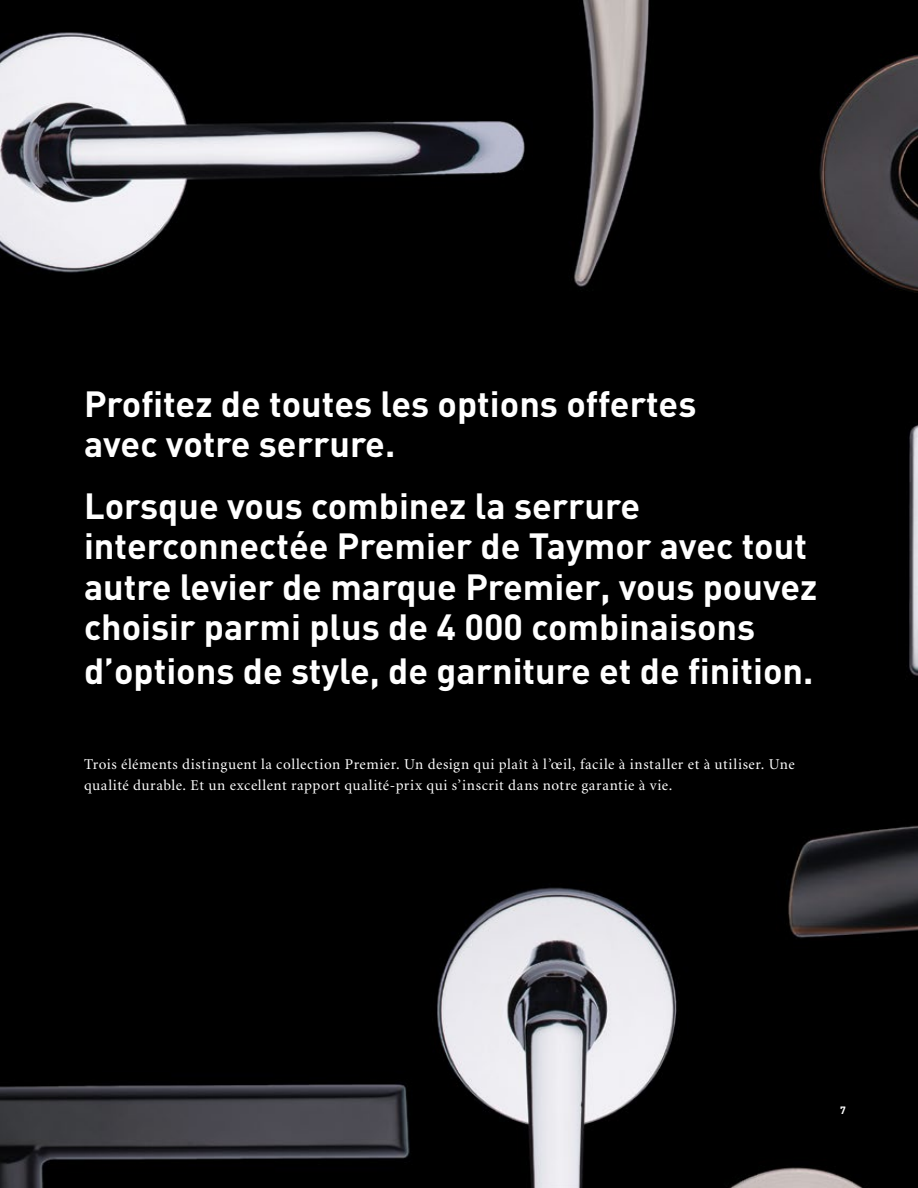
<style>
.page{position:relative;width:918px;height:1188px;background:#fff}
.page>*{position:absolute;margin:0;border:0;box-sizing:border-box;transform-origin:0 0}
.t1{font:700 36px/41.2px "DIN";color:#fff}
.t2{font:15px/21px "Minion";letter-spacing:.04em;color:#fff}
.t3{font:700 10.5px "DIN";color:#fff}
</style>
<div class="page">
<img style="left:0;top:0;width:918px;height:1188px">
<p class="t1" style="left:84px;top:382px;width:614px;line-height:40.5px">Profitez de toutes les options offertes avec votre serrure.</p>
<p class="t1" style="left:84px;top:484px;width:735px">Lorsque vous combinez la serrure interconnectée Premier de Taymor avec tout autre levier de marque Premier, vous pouvez choisir parmi plus de 4 000 combinaisons d’options de style, de garniture et de finition.</p>
<p class="t2" style="left:84px;top:755px;width:712px">Trois éléments distinguent la collection Premier. Un design qui plaît à l’œil, facile à installer et à utiliser. Une qualité durable. Et un excellent rapport qualité-prix qui s’inscrit dans notre garantie à vie.</p>
<p class="t3" style="left:840px;top:1103px;width:7px">7</p>
</div>
